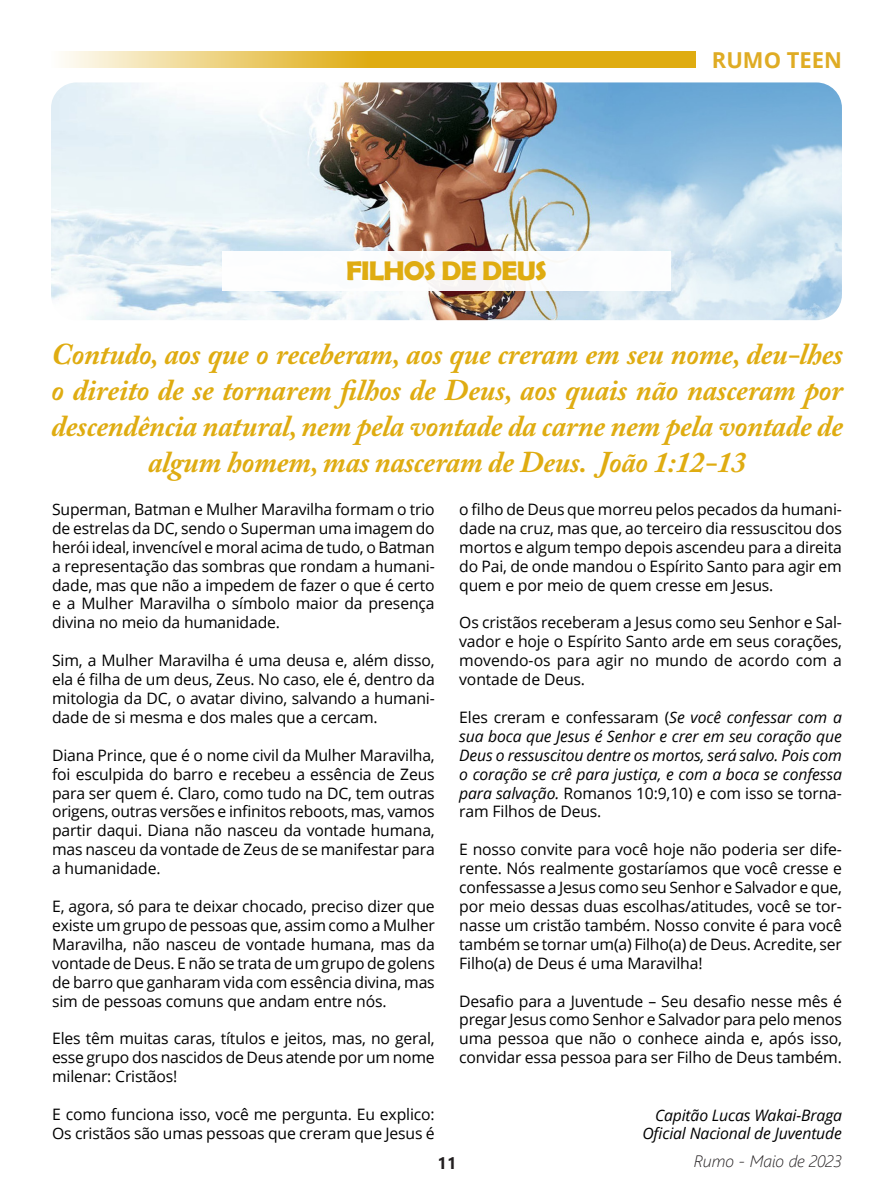
<style>
.page{position:relative;width:893px;height:1191px;background:#fff}
.page>*{position:absolute;margin:0;border:0;box-sizing:border-box;transform-origin:0 0}
._2016_texto{font:italic 700 30px/36px "Adobe Caslon Pro";letter-spacing:-.01em;color:#dfac11;text-align:center}
._2016_texto-2{font:700 27px "Berlin Sans FB Demi";letter-spacing:-.03em;color:#dfac11;scale:1.05 1}
._2016_texto-3{font:700 21.9px "Open Sans";color:#dfac24}
.t1{font:italic 300 16.5px "Segoe UI";color:#231f20}
.t2{font:700 16.5px "Segoe UI";color:#231f20}
._2016_texto-4{font:15.75px/18.9px "Open Sans";letter-spacing:-.01em;color:#000;text-align:justify}
._2016_texto-5{font:italic 15.75px/18.9px "Open Sans";letter-spacing:-.01em;color:#000;text-align:justify}
.s1{font-style:normal}
</style>
<div class="page">
<svg style="left:63px;top:51px;width:633px;height:17px;background:#e6bf48"></svg>
<img style="left:51px;top:82px;width:791px;height:238px">
<div style="left:222px;top:251px;width:449px;height:39px;background:#fff"></div>
<p class="_2016_texto-2" style="left:346px;top:255px;width:193px">FILHOS DE DEUS</p>
<p class="_2016_texto-3" style="left:712px;top:44px;width:132px">RUMO TEEN</p>
<p class="_2016_texto" style="left:52px;top:335px;width:793px">Contudo, aos que o receberam, aos que creram em seu nome, deu-lhes o direito de se tornarem filhos de Deus, aos quais não nasceram por descendência natural, nem pela vontade da carne nem pela vontade de algum homem, mas nasceram de Deus. João 1:12-13</p>
<p class="_2016_texto-4" style="left:459px;top:499px;width:384px">o filho de Deus que morreu pelos pecados da humani&shy;dade na cruz, mas que, ao terceiro dia ressuscitou dos mortos e algum tempo depois ascendeu para a direita do Pai, de onde mandou o Espírito Santo para agir em quem e por meio de quem cresse em Jesus.</p>
<p class="_2016_texto-4" style="left:459px;top:613px;width:384px">Os cristãos receberam a Jesus como seu Senhor e Sal&shy;vador e hoje o Espírito Santo arde em seus corações, movendo-os para agir no mundo de acordo com a vontade de Deus.</p>
<p class="_2016_texto-5" style="left:459px;top:707px;width:384px"><span class="s1">Eles creram e confessaram (</span>Se você confessar com a sua boca que Jesus é Senhor e crer em seu coração que Deus o ressuscitou dentre os mortos, será salvo. Pois com o coração se crê para justiça, e com a boca se confessa para salvação. <span class="s1">Romanos 10:9,10) e com isso se torna&shy;ram Filhos de Deus.</span></p>
<p class="_2016_texto-4" style="left:459px;top:839px;width:384px">E nosso convite para você hoje não poderia ser dife&shy;rente. Nós realmente gostaríamos que você cresse e confessasse a Jesus como seu Senhor e Salvador e que, por meio dessas duas escolhas/atitudes, você se tor&shy;nasse um cristão também. Nosso convite é para você também se tornar um(a) Filho(a) de Deus. Acredite, ser Filho(a) de Deus é uma Maravilha!</p>
<p class="_2016_texto-4" style="left:459px;top:991px;width:384px">Desafio para a Juventude – Seu desafio nesse mês é pregar Jesus como Senhor e Salvador para pelo menos uma pessoa que não o conhece ainda e, após isso, convidar essa pessoa para ser Filho de Deus também.</p>
<p class="_2016_texto-4" style="left:52px;top:499px;width:384px">Superman, Batman e Mulher Maravilha formam o trio de estrelas da DC, sendo o Superman uma imagem do herói ideal, invencível e moral acima de tudo, o Batman a representação das sombras que rondam a humani&shy;dade, mas que não a impedem de fazer o que é certo e a Mulher Maravilha o símbolo maior da presença divina no meio da humanidade.</p>
<p class="_2016_texto-4" style="left:52px;top:650px;width:384px">Sim, a Mulher Maravilha é uma deusa e, além disso, ela é filha de um deus, Zeus. No caso, ele é, dentro da mitologia da DC, o avatar divino, salvando a humani&shy;dade de si mesma e dos males que a cercam.</p>
<p class="_2016_texto-4" style="left:52px;top:745px;width:384px">Diana Prince, que é o nome civil da Mulher Maravilha, foi esculpida do barro e recebeu a essência de Zeus para ser quem é. Claro, como tudo na DC, tem outras origens, outras versões e infinitos reboots, mas, vamos partir daqui. Diana não nasceu da vontade humana, mas nasceu da vontade de Zeus de se manifestar para a humanidade.</p>
<p class="_2016_texto-4" style="left:52px;top:896px;width:384px">E, agora, só para te deixar chocado, preciso dizer que existe um grupo de pessoas que, assim como a Mulher Maravilha, não nasceu de vontade humana, mas da vontade de Deus. E não se trata de um grupo de golens de barro que ganharam vida com essência divina, mas sim de pessoas comuns que andam entre nós.</p>
<p class="_2016_texto-4" style="left:52px;top:1028px;width:384px">Eles têm muitas caras, títulos e jeitos, mas, no geral, esse grupo dos nascidos de Deus atende por um nome milenar: Cristãos!</p>
<p class="_2016_texto-4" style="left:52px;top:1104px;width:384px">E como funciona isso, você me pergunta. Eu explico:<br>Os cristãos são umas pessoas que creram que Jesus é</p>
<p class="_2016_texto-5" style="left:655px;top:1105px;width:188px">Capitão Lucas Wakai-Braga</p>
<p class="_2016_texto-5" style="left:642px;top:1123px;width:201px">Oficial Nacional de Juventude</p>
<p class="t2" style="left:438px;top:1147px;width:20px">11</p>
<p class="t1" style="left:694px;top:1145px;width:150px">Rumo - Maio de 2023</p>
</div>
